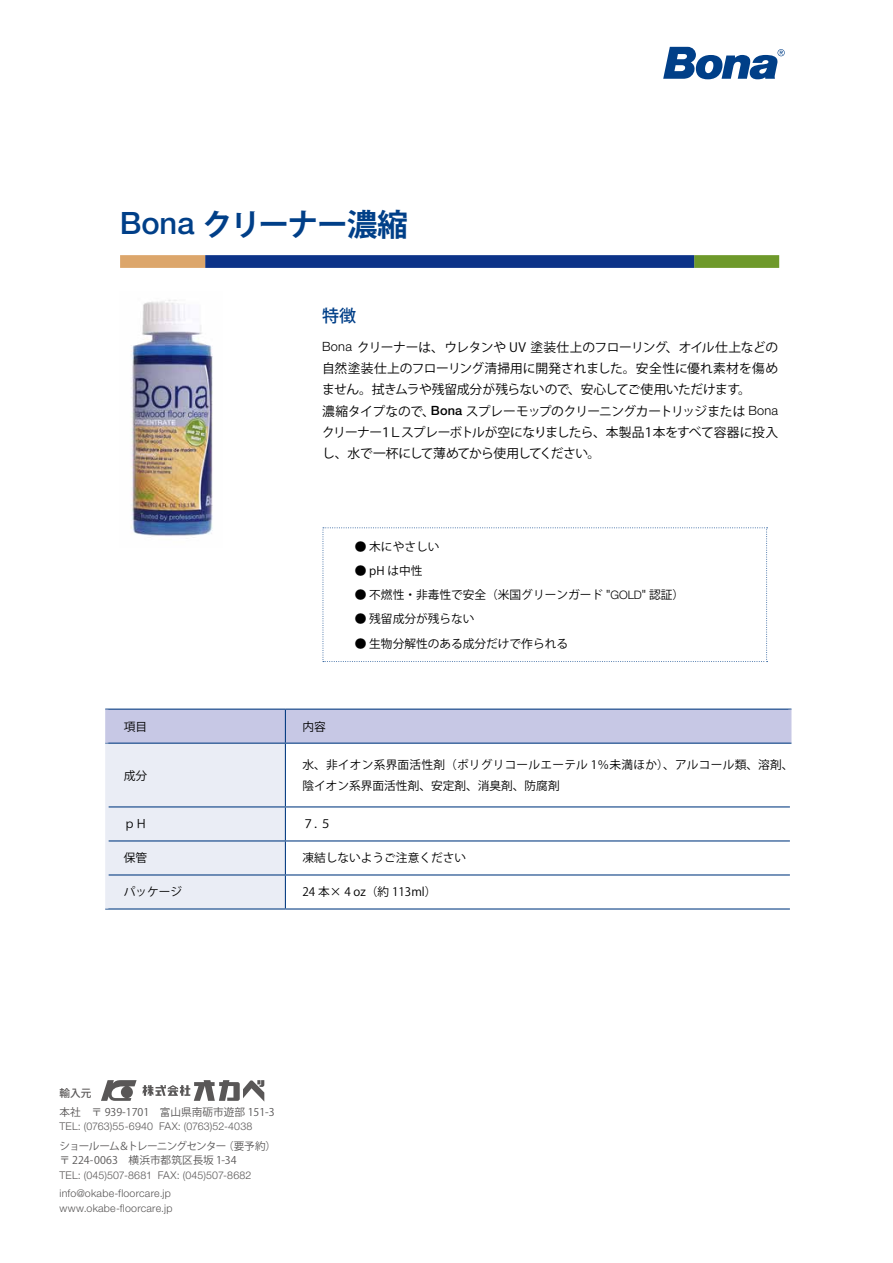
<style>
.page{position:relative;width:893px;height:1263px;background:#fff}
.page>*{position:absolute;margin:0;border:0;box-sizing:border-box;transform-origin:0 0}
.t1{font:700 30.9px "Koz Go Pro";letter-spacing:-.05em;color:#003f88}
.t2{font:500 16.95px "Koz Go Pro";color:#003f88}
.t3{font:12.75px/21.3px "Koz Go Pro";letter-spacing:-.025em;color:#000}
.t4{font:12.75px "Koz Go Pro";letter-spacing:-.005em;color:#000}
.t5{font:12.75px "Koz Go Pro";letter-spacing:-.065em;color:#000}
.t6{font:11.7px "Koz Go Pro";color:#000}
.t7{font:11.7px "Koz Go Pro";letter-spacing:.02em;color:#000}
.t8{font:300 10.65px/18.6px "Helvetica Neue LT Std";letter-spacing:.02em;color:#595757}
.t9{font:10.65px/14.9px "Koz Go Pro";color:#595757}
.t10{font:10.65px "Koz Go Pro";letter-spacing:-.075em;color:#595757}
.t11{font:500 10.65px "Koz Go Pro";color:#595757}
.s1{font-family:"Helvetica Neue LT Std";font-weight:500}
.s2{font-family:"Helvetica Neue LT Std";font-weight:300}
.s3{font-family:"Helvetica Neue LT Pro";font-weight:500}
</style>
<div class="page">
<img style="left:131px;top:300px;width:82px;height:238px">
<svg style="left:108px;top:710px;width:682px;height:198px"></svg>
<hr style="left:105px;top:709px;width:180px;height:1px;background:#00387f">
<hr style="left:285px;top:709px;width:506px;height:1px;background:#00387f">
<hr style="left:285px;top:710px;width:1px;height:33px;background:#00387f">
<hr style="left:105px;top:743px;width:180px;height:1px;background:#00387f">
<hr style="left:108px;top:806px;width:177px;height:1px;background:#00387f">
<hr style="left:108px;top:840px;width:177px;height:1px;background:#00387f">
<hr style="left:108px;top:874px;width:177px;height:1px;background:#00387f">
<hr style="left:105px;top:908px;width:180px;height:1px;background:#00387f">
<hr style="left:105px;top:710px;width:3px;height:33px;background:#c7c8e5">
<hr style="left:788px;top:710px;width:3px;height:33px;background:#c7c8e5">
<hr style="left:105px;top:744px;width:3px;height:63px;background:#eaedf5">
<hr style="left:105px;top:807px;width:3px;height:34px;background:#eaedf5">
<hr style="left:105px;top:841px;width:3px;height:34px;background:#eaedf5">
<hr style="left:105px;top:875px;width:3px;height:33px;background:#eaedf5">
<hr style="left:285px;top:743px;width:506px;height:1px;background:#00387f">
<hr style="left:285px;top:744px;width:1px;height:62px;background:#00387f">
<hr style="left:285px;top:806px;width:505px;height:1px;background:#00387f">
<hr style="left:285px;top:807px;width:1px;height:33px;background:#00387f">
<hr style="left:285px;top:840px;width:505px;height:1px;background:#00387f">
<hr style="left:285px;top:841px;width:1px;height:33px;background:#00387f">
<hr style="left:285px;top:874px;width:505px;height:1px;background:#00387f">
<hr style="left:285px;top:875px;width:1px;height:33px;background:#00387f">
<hr style="left:285px;top:908px;width:505px;height:1px;background:#00387f">
<svg style="left:322px;top:527px;width:446px;height:135px"></svg>
<svg style="left:101px;top:1080px;width:36px;height:21px"></svg>
<svg style="left:143px;top:1080px;width:121px;height:21px"></svg>
<svg style="left:663px;top:47px;width:122px;height:32px"></svg>
<div style="left:694px;top:255px;width:85px;height:13px;background:#6e992a"></div>
<div style="left:205px;top:255px;width:489px;height:13px;background:#0c3388"></div>
<div style="left:120px;top:255px;width:85px;height:13px;background:#dca66b"></div>
<h1 class="t1" style="left:120px;top:204px;width:290px"><span class="s1">Bona</span> クリーナー濃縮</h1>
<h2 class="t2" style="left:322px;top:305px;width:36px">特徴</h2>
<p class="t3" style="left:322px;top:337px;width:458px"><span class="s2">Bona</span> クリーナーは、ウレタンや UV 塗装仕上のフローリング、オイル仕上などの</p>
<p class="t4" style="left:322px;top:360px;width:458px">自然塗装仕上のフローリング清掃用に開発されました。安全性に優れ素材を傷め</p>
<p class="t3" style="left:738px;top:379px;width:14px">。</p>
<p class="t3" style="left:431px;top:379px;width:349px;text-indent:-109px">ません。拭きムラや残留成分が残らないので、安心してご使用いただけます<br><span class="s3">Bona</span> スプレーモップのクリーニングカートリッジまたは <span class="s2">Bona</span></p>
<p class="t4" style="left:322px;top:403px;width:114px">濃縮タイプなので、</p>
<p class="t5" style="left:389px;top:424px;width:256px">Ｌスプレーボトルが空になりましたら、本製品</p>
<p class="t3" style="left:653px;top:422px;width:127px">本をすべて容器に投入</p>
<p class="t3" style="left:322px;top:422px;width:280px">クリーナー<br>し、水で一杯にして薄めてから使用してください。</p>
<p class="t3" style="left:380px;top:422px;width:14px">１</p>
<p class="t3" style="left:642px;top:422px;width:14px">１</p>
<p class="t6" style="left:124px;top:719px;width:25px">項目</p>
<p class="t6" style="left:124px;top:768px;width:25px">成分</p>
<p class="t6" style="left:124px;top:816px;width:25px">ｐＨ</p>
<p class="t6" style="left:124px;top:850px;width:25px">保管</p>
<p class="t6" style="left:124px;top:884px;width:60px">パッケージ</p>
<p class="t6" style="left:302px;top:719px;width:25px">内容</p>
<p class="t6" style="left:355px;top:539px;width:86px">● 木にやさしい</p>
<p class="t6" style="left:355px;top:563px;width:69px">● pH は中性</p>
<p class="t6" style="left:355px;top:587px;width:331px">● 不燃性・非毒性で安全（米国グリーンガード "<span class="s2">GOLD</span>" 認証(</p>
<p class="t6" style="left:355px;top:612px;width:121px">● 残留成分が残らない</p>
<p class="t6" style="left:355px;top:636px;width:215px">● 生物分解性のある成分だけで作られる</p>
<p class="t7" style="left:302px;top:757px;width:493px">水、非イオン系界面活性剤（ポリグリコールエーテル 1％未満ほか）、アルコール類、溶剤、</p>
<p class="t6" style="left:302px;top:778px;width:259px">陰イオン系界面活性剤、安定剤、消臭剤、防腐剤</p>
<p class="t6" style="left:302px;top:816px;width:31px">７．５</p>
<p class="t6" style="left:302px;top:850px;width:165px">凍結しないようご注意ください</p>
<p class="t6" style="left:302px;top:884px;width:136px">24 本× 4 oz（約 113ml(</p>
<p class="t11" style="left:60px;top:1087px;width:33px">輸入元</p>
<p class="t9" style="left:60px;top:1105px;width:217px">本社　〒 939-1701　富山県南砺市遊部 151-3</p>
<p class="t8" style="left:159px;top:1117px;width:95px">FAX ): 0763(52-4038</p>
<p class="t8" style="left:60px;top:1117px;width:95px">TEL (: 0763)55-6940</p>
<p class="t10" style="left:127px;top:1139px;width:100px">トレーニングセンター</p>
<p class="t9" style="left:223px;top:1138px;width:54px">（要予約(</p>
<p class="t9" style="left:60px;top:1138px;width:179px">ショールーム＆<br>〒 224-0063　横浜市都筑区長坂 1-34</p>
<p class="t8" style="left:158px;top:1165px;width:95px">FAX ): 045(507-8682</p>
<p class="t8" style="left:60px;top:1165px;width:113px">TEL (: 045)507-8681 info@okabe-floorcare j p.</p>
<p class="t8" style="left:60px;top:1199px;width:114px">www.okabe-floorcare j p.</p>
</div>
